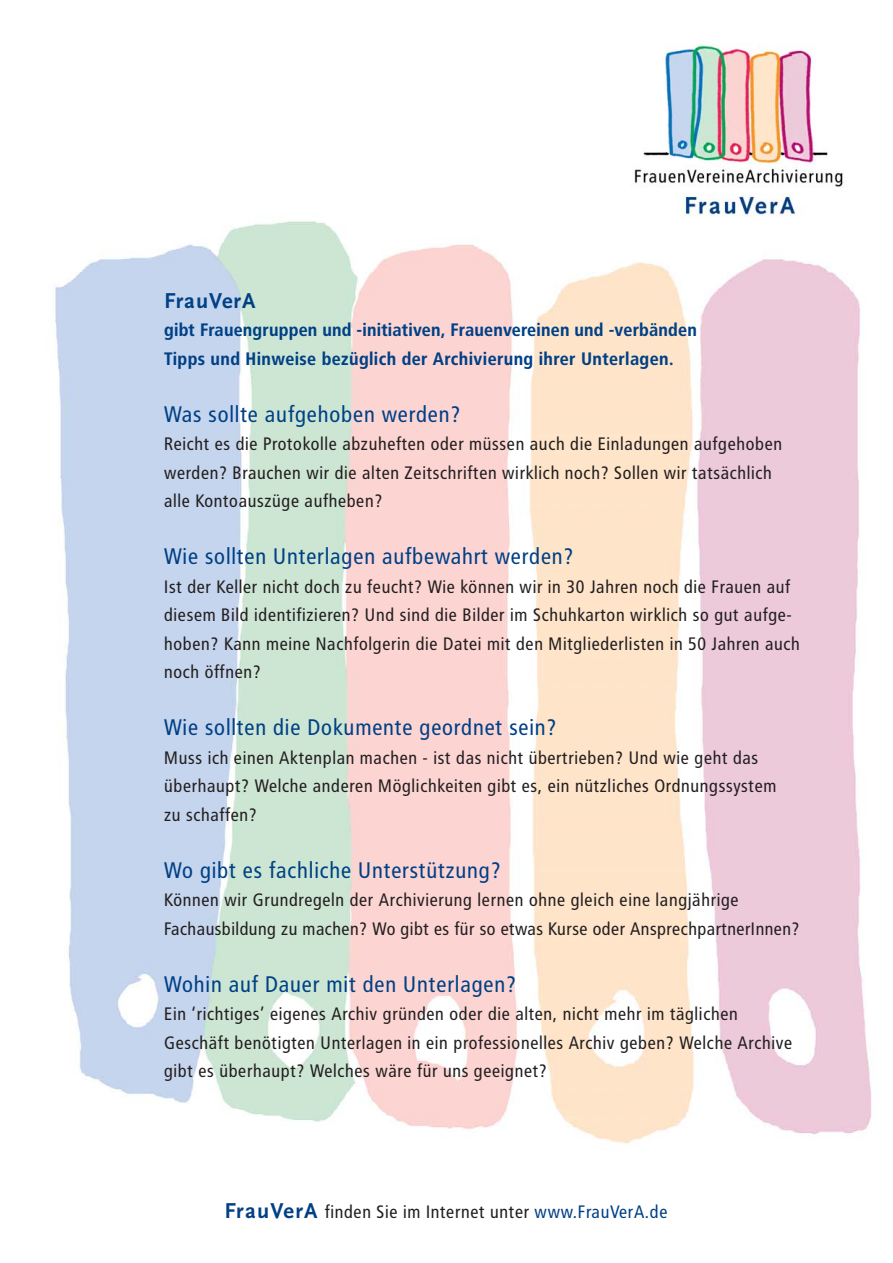
<style>
.page{position:relative;width:893px;height:1263px;background:#fff}
.page>*{position:absolute;margin:0;border:0;box-sizing:border-box;transform-origin:0 0}
.t1{font:22.5px "Transit";color:#004085}
.t2{font:700 22.5px "Scala Sans";letter-spacing:.045em;color:#004085}
.t3{font:18px/28.5px "Transit";color:#231f20}
.t4{font:700 18px/28.5px "Transit";letter-spacing:-.01em;color:#004085}
.s1{font-family:"Scala Sans";font-weight:700;font-size:22.5px;color:#004085}
.s2{color:#004085}
</style>
<div class="page">
<img style="left:55px;top:221px;width:817px;height:923px">
<img style="left:634px;top:43px;width:209px;height:174px">
<p class="t2" style="left:164px;top:292px;width:93px">FrauVerA</p>
<p class="t4" style="left:164px;top:317px;width:534px">gibt Frauengruppen und -initiativen, Frauenvereinen und -verbänden<br>Tipps und Hinweise bezüglich der Archivierung ihrer Unterlagen.</p>
<p class="t1" style="left:164px;top:405px;width:299px">Was sollte aufgehoben werden?</p>
<p class="t3" style="left:164px;top:431px;width:620px">Reicht es die Protokolle abzuheften oder müssen auch die Einladungen aufgehoben werden? Brauchen wir die alten Zeitschriften wirklich noch? Sollen wir tatsächlich alle Kontoauszüge aufheben?</p>
<p class="t1" style="left:164px;top:547px;width:412px">Wie sollten Unterlagen aufbewahrt werden?</p>
<p class="t3" style="left:164px;top:574px;width:638px">Ist der Keller nicht doch zu feucht? Wie können wir in 30 Jahren noch die Frauen auf diesem Bild identifizieren? Und sind die Bilder im Schuhkarton wirklich so gut aufge&shy;hoben? Kann meine Nachfolgerin die Datei mit den Mitgliederlisten in 50 Jahren auch noch öffnen?</p>
<p class="t1" style="left:164px;top:718px;width:395px">Wie sollten die Dokumente geordnet sein?</p>
<p class="t3" style="left:164px;top:745px;width:614px">Muss ich einen Aktenplan machen - ist das nicht übertrieben? Und wie geht das überhaupt? Welche anderen Möglichkeiten gibt es, ein nützliches Ordnungssystem zu schaffen?</p>
<p class="t1" style="left:164px;top:861px;width:339px">Wo gibt es fachliche Unterstützung?</p>
<p class="t3" style="left:164px;top:887px;width:638px">Können wir Grundregeln der Archivierung lernen ohne gleich eine langjährige<br>Fachausbildung zu machen? Wo gibt es für so etwas Kurse oder AnsprechpartnerInnen?</p>
<p class="t1" style="left:164px;top:975px;width:354px">Wohin auf Dauer mit den Unterlagen?</p>
<p class="t3" style="left:164px;top:1001px;width:630px">Ein ‘richtiges’ eigenes Archiv gründen oder die alten, nicht mehr im täglichen<br>Geschäft benötigten Unterlagen in ein professionelles Archiv geben? Welche Archive gibt es überhaupt? Welches wäre für uns geeignet?</p>
<p class="t3" style="left:224px;top:1199px;width:445px"><span class="s1">FrauVerA</span> finden Sie im Internet unter <span class="s2">www.FrauVerA.de</span></p>
</div>
